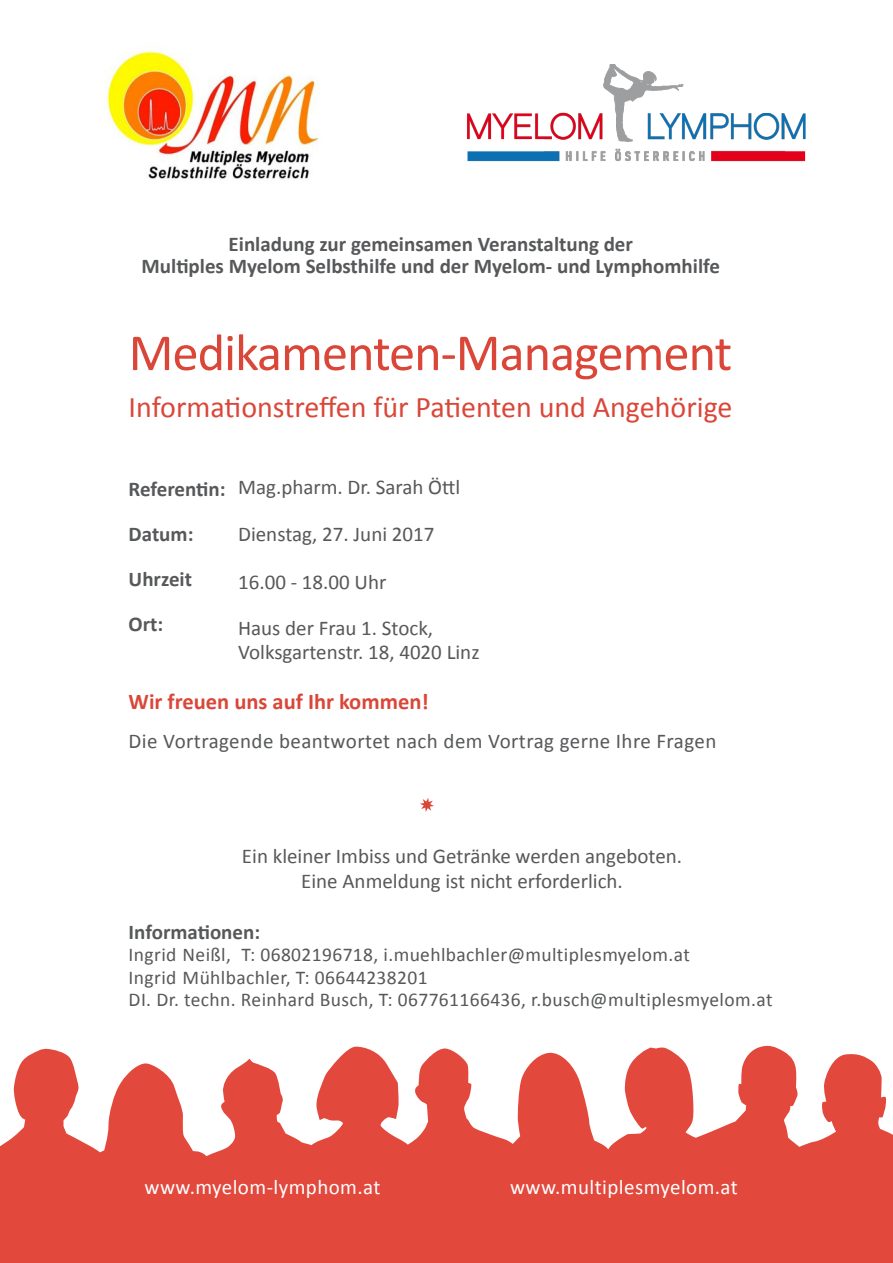
<style>
.page{position:relative;width:893px;height:1263px;background:#fff}
.page>*{position:absolute;margin:0;border:0;box-sizing:border-box;transform-origin:0 0}
.t1{font:52.5px "Calibri";letter-spacing:-.02em;color:#da4638}
.t2{font:30px "Calibri";color:#da4638}
.t3{font:700 22.5px "Calibri";color:#da4638}
.t4{font:21px/24px "Calibri";color:#57585a}
.t5{font:700 21px/45px "Calibri";color:#57585a}
.t6{font:21px "Calibri";letter-spacing:.02em;color:#57585a}
.t7{font:21px "Calibri";letter-spacing:.02em;color:#fff}
.t8{font:19.5px/22.5px "Calibri";letter-spacing:.02em;color:#57585a}
</style>
<div class="page">
<svg style="left:0;top:1045px;width:893px;height:218px;fill:#e3483c"></svg>
<img style="left:467px;top:64px;width:339px;height:98px">
<svg style="left:420px;top:798px;width:14px;height:14px"></svg>
<img style="left:107px;top:50px;width:211px;height:129px">
<p class="t5" style="left:142px;top:232px;width:580px;line-height:22.5px;text-align:center">Einladung zur gemeinsamen Veranstaltung der<br>Multiples Myelom Selbsthilfe und der Myelom- und Lymphomhilfe</p>
<h1 class="t1" style="left:129px;top:319px;width:605px">Medikamenten-Management</h1>
<h2 class="t2" style="left:129px;top:388px;width:605px">Informationstreffen für Patienten und Angehörige</h2>
<p class="t5" style="left:129px;top:467px;width:99px">Referentin:<br>Datum:<br>Uhrzeit<br>Ort:</p>
<p class="t4" style="left:238px;top:475px;width:224px">Mag.pharm. Dr. Sarah Öttl</p>
<p class="t4" style="left:238px;top:522px;width:198px">Dienstag, 27. Juni 2017</p>
<p class="t4" style="left:238px;top:570px;width:150px">16.00 - 18.00 Uhr</p>
<p class="t4" style="left:238px;top:616px;width:243px">Haus der Frau 1. Stock,<br>Volksgartenstr. 18, 4020 Linz</p>
<p class="t3" style="left:129px;top:687px;width:302px">Wir freuen uns auf Ihr kommen!</p>
<p class="t6" style="left:129px;top:728px;width:589px">Die Vortragende beantwortet nach dem Vortrag gerne Ihre Fragen</p>
<p class="t4" style="left:242px;top:843px;width:442px;line-height:25.2px;text-align:center">Ein kleiner Imbiss und Getränke werden angeboten.<br>Eine Anmeldung ist nicht erforderlich.</p>
<p class="t5" style="left:129px;top:909px;width:133px">Informationen:</p>
<p class="t8" style="left:129px;top:943px;width:645px">Ingrid Neißl, T: 06802196718, i.muehlbachler@multiplesmyelom.at<br>Ingrid Mühlbachler, T: 06644238201<br>DI. Dr. techn. Reinhard Busch, T: 067761166436, r.busch@multiplesmyelom.at</p>
<p class="t7" style="left:145px;top:1173px;width:237px">www.myelom-lymphom.at</p>
<p class="t7" style="left:510px;top:1173px;width:229px">www.multiplesmyelom.at</p>
</div>
